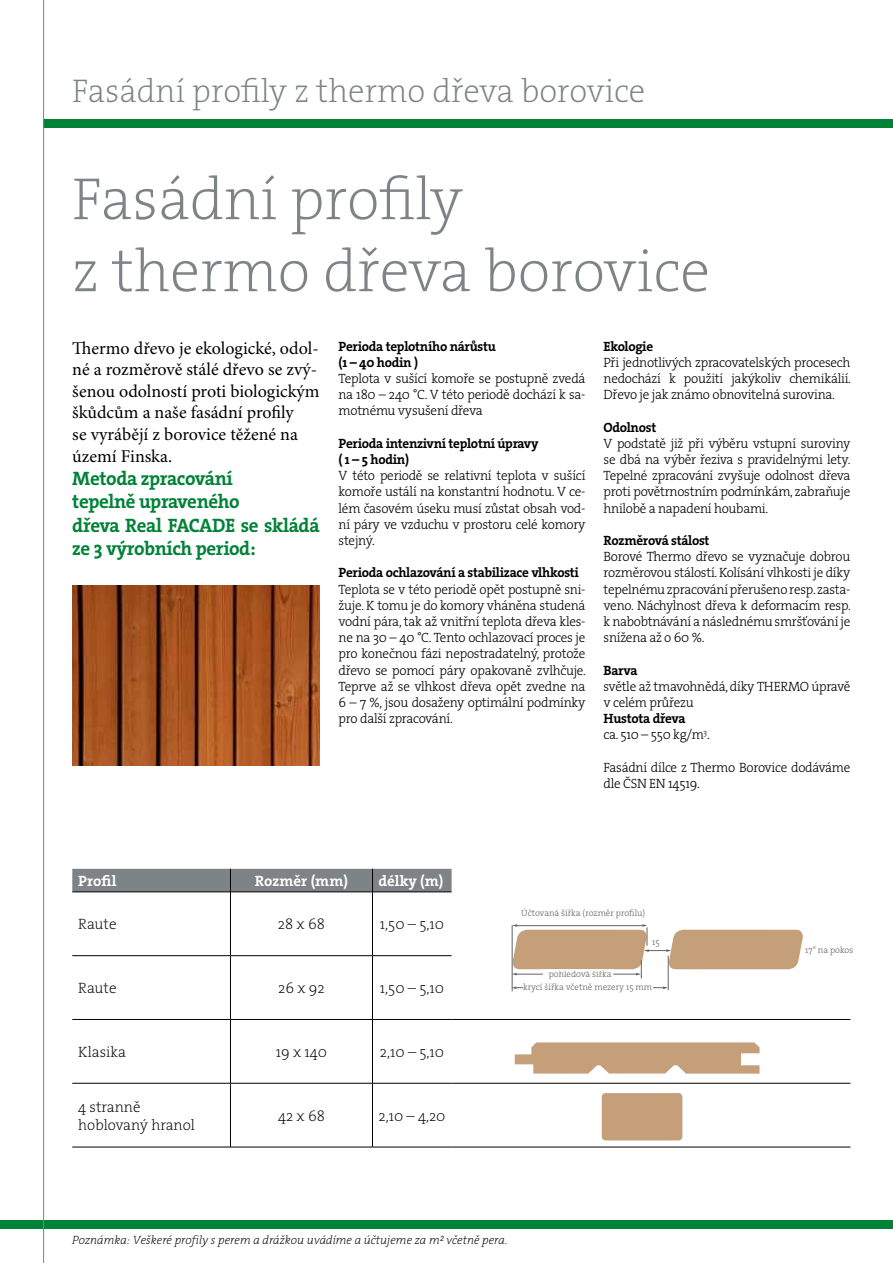
<style>
.page{position:relative;width:893px;height:1263px;background:#fff}
.page>*{position:absolute;margin:0;border:0;box-sizing:border-box;transform-origin:0 0}
.t1{font:60px/72px "The Serif HP2 Ex Lig";color:#7d8386}
.t2{font:33px "The Serif HP2 Ex Lig";color:#7d8386}
.t3{font:19.5px/23.4px "The Serif HP7 Bld";letter-spacing:-.02em;color:#008237}
.t4{font:18px/21.6px "Minion Pro";color:#000}
.t5{font:15px/18px "The Serif HP2 Ex Lig";color:#000}
.t6{font:15px "The Serif HP7 Bld";color:#fff}
.t7{font:13.5px/16.2px "The Serif HP3 Lig";letter-spacing:-.02em;color:#000;text-align:justify}
.t8{font:13.5px/16.2px "The Serif HP7 Bld";letter-spacing:-.02em;color:#000}
.t9{font:12px "The Serif HP2 Ex Lig IT";color:#000}
.t10{font:9px/12.5px "The Serif HP3 Lig";color:#646363}
</style>
<div class="page">
<div style="left:72px;top:869px;width:380px;height:23px;background:#7d8386"></div>
<hr style="left:72px;top:892px;width:158px;height:1px;background:#000">
<hr style="left:230px;top:892px;width:142px;height:1px;background:#000">
<hr style="left:230px;top:892px;width:1px;height:63px;background:#000">
<hr style="left:372px;top:892px;width:80px;height:1px;background:#000">
<hr style="left:372px;top:892px;width:1px;height:63px;background:#000">
<hr style="left:72px;top:955px;width:158px;height:1px;background:#000">
<hr style="left:230px;top:955px;width:142px;height:1px;background:#000">
<hr style="left:230px;top:956px;width:1px;height:63px;background:#000">
<hr style="left:372px;top:955px;width:80px;height:1px;background:#000">
<hr style="left:372px;top:956px;width:1px;height:63px;background:#000">
<hr style="left:72px;top:1019px;width:158px;height:1px;background:#000">
<hr style="left:230px;top:1019px;width:142px;height:1px;background:#000">
<hr style="left:230px;top:1020px;width:1px;height:63px;background:#000">
<hr style="left:372px;top:1019px;width:80px;height:1px;background:#000">
<hr style="left:372px;top:1020px;width:1px;height:63px;background:#000">
<hr style="left:452px;top:1019px;width:398px;height:1px;background:#000">
<hr style="left:72px;top:1083px;width:158px;height:1px;background:#000">
<hr style="left:230px;top:1083px;width:142px;height:1px;background:#000">
<hr style="left:230px;top:1083px;width:1px;height:64px;background:#000">
<hr style="left:372px;top:1083px;width:80px;height:1px;background:#000">
<hr style="left:372px;top:1083px;width:1px;height:64px;background:#000">
<hr style="left:452px;top:1083px;width:398px;height:1px;background:#000">
<hr style="left:72px;top:1147px;width:158px;height:1px;background:#000">
<hr style="left:230px;top:1147px;width:142px;height:1px;background:#000">
<hr style="left:372px;top:1147px;width:80px;height:1px;background:#000">
<hr style="left:452px;top:1147px;width:398px;height:1px;background:#000">
<div style="left:44px;top:119px;width:849px;height:9px;background:#008237"></div>
<div style="left:0;top:1220px;width:893px;height:9px;background:#008237"></div>
<hr style="left:43px;top:0;width:1px;height:1263px;background:#7d8386">
<svg style="left:515px;top:1042px;width:244px;height:31px"></svg>
<hr style="left:516px;top:987px;width:148px;height:1px;background:#646363">
<svg style="left:663px;top:986px;width:5px;height:3px"></svg>
<hr style="left:512px;top:925px;width:1px;height:66px;background:#646363">
<hr style="left:668px;top:956px;width:1px;height:34px;background:#646363">
<svg style="left:511px;top:924px;width:292px;height:54px"></svg>
<div style="left:544px;top:970px;width:68px;height:10px;background:#fff"></div>
<div style="left:523px;top:983px;width:129px;height:11px;background:#fff"></div>
<img style="left:72px;top:585px;width:248px;height:181px">
<div style="left:602px;top:1093px;width:80px;height:47px;background:#c59e7a;border-radius:4px"></div>
<h2 class="t2" style="left:72px;top:69px;width:574px">Fasádní profily z thermo dřeva borovice</h2>
<h1 class="t1" style="left:72px;top:164px;width:639px">Fasádní profily<br>z thermo dřeva borovice</h1>
<h3 class="t4" style="left:72px;top:338px;width:249px">Thermo dřevo je ekologické, odol&shy;né a rozměrově stálé dřevo se zvý&shy;šenou odolností proti biologickým škůdcům a naše fasádní profily<br>se vyrábějí z borovice těžené na území Finska.</h3>
<h3 class="t3" style="left:72px;top:467px;width:249px">Metoda zpracování<br>tepelně upraveného<br>dřeva Real FACADE se skládá ze 3 výrobních period:</h3>
<p class="t8" style="left:339px;top:338px;width:159px">Perioda teplotního nárůstu (1 – 40 hodin )</p>
<p class="t7" style="left:339px;top:370px;width:248px">Teplota v sušící komoře se postupně zvedá na 180 – 240 °C. V této periodě dochází k sa&shy;motnému vysušení dřeva</p>
<p class="t8" style="left:339px;top:435px;width:201px">Perioda intenzivní teplotní úpravy ( 1 – 5 hodin)</p>
<p class="t7" style="left:339px;top:468px;width:248px">V této periodě se relativní teplota v sušící komoře ustálí na konstantní hodnotu. V ce&shy;lém časovém úseku musí zůstat obsah vod&shy;ní páry ve vzduchu v prostoru celé komory stejný.</p>
<p class="t8" style="left:339px;top:565px;width:242px">Perioda ochlazování a stabilizace vlhkosti</p>
<p class="t7" style="left:339px;top:581px;width:249px">Teplota se v této periodě opět postupně sni&shy;žuje. K tomu je do komory vháněna studená vodní pára, tak až vnitřní teplota dřeva kles&shy;ne na 30 – 40 °C. Tento ochlazovací proces je pro konečnou fázi nepostradatelný, protože dřevo se pomocí páry opakovaně zvlhčuje.<br>Teprve až se vlhkost dřeva opět zvedne na 6 – 7 %, jsou dosaženy optimální podmínky pro další zpracování.</p>
<p class="t8" style="left:603px;top:338px;width:51px">Ekologie</p>
<p class="t7" style="left:603px;top:354px;width:249px">Při jednotlivých zpracovatelských procesech nedochází k použití jakýkoliv chemikálií.<br>Dřevo je jak známo obnovitelná surovina.</p>
<p class="t8" style="left:603px;top:419px;width:54px">Odolnost</p>
<p class="t7" style="left:603px;top:435px;width:248px">V podstatě již při výběru vstupní suroviny se dbá na výběr řeziva s pravidelnými lety.<br>Tepelné zpracování zvyšuje odolnost dřeva proti povětrnostním podmínkám, zabraňuje hnilobě a napadení houbami.</p>
<p class="t8" style="left:603px;top:532px;width:108px">Rozměrová stálost</p>
<p class="t7" style="left:603px;top:549px;width:249px">Borové Thermo dřevo se vyznačuje dobrou rozměrovou stálostí. Kolísání vlhkosti je díky tepelnému zpracování přerušeno resp. zasta&shy;veno. Náchylnost dřeva k deformacím resp. k nabobtnávání a následnému smršťování je snížena až o 60 %.</p>
<p class="t8" style="left:603px;top:662px;width:35px">Barva</p>
<p class="t7" style="left:603px;top:678px;width:248px">světle až tmavohnědá, díky THERMO úpravě v celém průřezu</p>
<p class="t8" style="left:603px;top:710px;width:83px">Hustota dřeva</p>
<p class="t7" style="left:603px;top:727px;width:108px">ca. 510 – 550 kg/m<sup>3</sup>.</p>
<p class="t7" style="left:603px;top:759px;width:248px">Fasádní dílce z Thermo Borovice dodáváme dle ČSN EN 14519.</p>
<p class="t6" style="left:78px;top:871px;width:40px">Profil</p>
<p class="t6" style="left:255px;top:871px;width:95px">Rozměr (mm)</p>
<p class="t6" style="left:378px;top:871px;width:67px">délky (m)</p>
<p class="t5" style="left:78px;top:915px;width:40px">Raute</p>
<p class="t5" style="left:278px;top:915px;width:49px">28 x 68</p>
<p class="t5" style="left:380px;top:915px;width:66px">1,50 – 5,10</p>
<p class="t5" style="left:78px;top:979px;width:40px">Raute</p>
<p class="t5" style="left:278px;top:979px;width:48px">26 x 92</p>
<p class="t5" style="left:380px;top:979px;width:66px">1,50 – 5,10</p>
<p class="t5" style="left:78px;top:1043px;width:49px">Klasika</p>
<p class="t5" style="left:276px;top:1043px;width:53px">19 x 140</p>
<p class="t5" style="left:380px;top:1043px;width:66px">2,10 – 5,10</p>
<p class="t5" style="left:78px;top:1098px;width:118px">4 stranně hoblovaný hranol</p>
<p class="t5" style="left:278px;top:1107px;width:48px">42 x 68</p>
<p class="t5" style="left:378px;top:1107px;width:69px">2,10 – 4,20</p>
<p class="t10" style="left:521px;top:907px;width:125px">Účtovaná šířka (rozměr profilu)</p>
<p class="t10" style="left:652px;top:936px;width:9px">15</p>
<p class="t10" style="left:523px;top:968px;width:131px;text-indent:26px">pohledová šířka<br>krycí šířka včetně mezery 15 mm</p>
<p class="t9" style="left:72px;top:1232px;width:437px">Poznámka: Veškeré profily s perem a drážkou uvádíme a účtujeme za m² včetně pera.</p>
<p class="t10" style="left:805px;top:944px;width:50px">17° na pokos</p>
</div>
